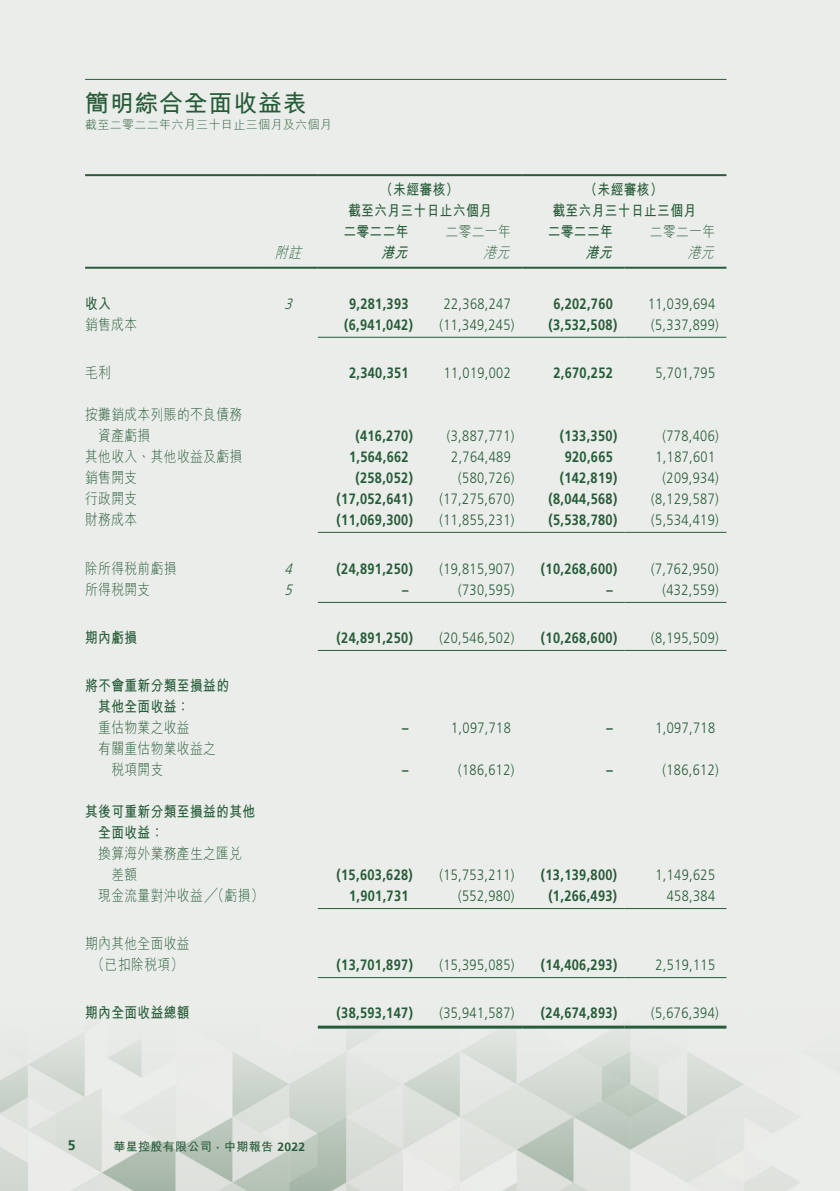
<style>
.page{position:relative;width:840px;height:1191px;background:#fff}
.page>*{position:absolute;margin:0;border:0;box-sizing:border-box;transform-origin:0 0}
.t1{font:700 24px "M Hei HK";letter-spacing:.03em;color:#275c39}
.t2{font:300 15px "Frutiger LT Std";letter-spacing:.03em;color:#275c39;scale:.85 1}
.t3{font:700 15px "Frutiger LT Std";letter-spacing:.03em;color:#275c39;scale:.85 1}
.t4{font:300 15px/21px "M Hei HK";letter-spacing:.03em;color:#275c39;scale:.85 1}
.t5{font:700 15px/21px "M Hei HK";letter-spacing:.03em;color:#275c39;scale:.85 1}
.t6{font:italic 300 15px "M Hei HK";color:#275c39;scale:.85 1}
.t7{font:italic 700 15px "M Hei HK";color:#275c39;scale:.85 1}
.t8{font:italic 300 15px "Frutiger LT Std";color:#275c39;scale:.85 1}
.t9{font:700 14px "Frutiger LT Std";color:#275c39}
.t10{font:300 12px "M Hei HK";letter-spacing:.03em;color:#275c39}
.t11{font:700 12px "M Hei HK";letter-spacing:.03em;color:#275c39}
.s1{font-family:"Frutiger LT Std"}
</style>
<div class="page">
<div style="left:0;top:0;width:839px;height:1191px;background:#ebedea"></div>
<img style="left:0;top:929px;width:840px;height:262px">
<hr style="left:85px;top:79px;width:641px;height:1px;background:#275c39">
<hr style="left:85px;top:174px;width:176px;height:2px;background:#275c39">
<hr style="left:261px;top:174px;width:56px;height:2px;background:#275c39">
<hr style="left:317px;top:174px;width:205px;height:2px;background:#275c39">
<hr style="left:522px;top:174px;width:204px;height:2px;background:#275c39">
<hr style="left:85px;top:267px;width:176px;height:2px;background:#275c39">
<hr style="left:261px;top:267px;width:56px;height:2px;background:#275c39">
<hr style="left:317px;top:267px;width:103px;height:2px;background:#275c39">
<hr style="left:420px;top:267px;width:102px;height:2px;background:#275c39">
<hr style="left:522px;top:267px;width:102px;height:2px;background:#275c39">
<hr style="left:624px;top:267px;width:102px;height:2px;background:#275c39">
<hr style="left:317px;top:337px;width:103px;height:1px;background:#275c39">
<hr style="left:420px;top:337px;width:102px;height:1px;background:#275c39">
<hr style="left:522px;top:337px;width:102px;height:1px;background:#275c39">
<hr style="left:624px;top:337px;width:102px;height:1px;background:#275c39">
<hr style="left:317px;top:532px;width:103px;height:1px;background:#275c39">
<hr style="left:420px;top:532px;width:102px;height:1px;background:#275c39">
<hr style="left:522px;top:532px;width:102px;height:1px;background:#275c39">
<hr style="left:624px;top:532px;width:102px;height:1px;background:#275c39">
<hr style="left:317px;top:602px;width:103px;height:1px;background:#275c39">
<hr style="left:420px;top:602px;width:102px;height:1px;background:#275c39">
<hr style="left:522px;top:602px;width:102px;height:1px;background:#275c39">
<hr style="left:624px;top:602px;width:102px;height:1px;background:#275c39">
<hr style="left:317px;top:650px;width:103px;height:1px;background:#275c39">
<hr style="left:420px;top:650px;width:102px;height:1px;background:#275c39">
<hr style="left:522px;top:650px;width:102px;height:1px;background:#275c39">
<hr style="left:624px;top:650px;width:102px;height:1px;background:#275c39">
<hr style="left:317px;top:908px;width:103px;height:1px;background:#275c39">
<hr style="left:420px;top:908px;width:102px;height:1px;background:#275c39">
<hr style="left:522px;top:908px;width:102px;height:1px;background:#275c39">
<hr style="left:624px;top:908px;width:102px;height:1px;background:#275c39">
<hr style="left:317px;top:977px;width:103px;height:1px;background:#275c39">
<hr style="left:420px;top:977px;width:102px;height:1px;background:#275c39">
<hr style="left:522px;top:977px;width:102px;height:1px;background:#275c39">
<hr style="left:624px;top:977px;width:102px;height:1px;background:#275c39">
<hr style="left:317px;top:1025px;width:103px;height:3px;background:#275c39">
<hr style="left:420px;top:1025px;width:102px;height:3px;background:#275c39">
<hr style="left:522px;top:1025px;width:102px;height:3px;background:#275c39">
<hr style="left:624px;top:1025px;width:102px;height:3px;background:#275c39">
<h1 class="t1" style="left:85px;top:86px;width:223px">簡明綜合全面收益表</h1>
<p class="t10" style="left:85px;top:119px;width:248px">截至二零二二年六月三十日止三個月及六個月</p>
<p class="t5" style="left:380px;top:178px;width:94px">（未經審核）</p>
<p class="t5" style="left:584px;top:178px;width:94px">（未經審核(</p>
<p class="t5" style="left:348px;top:199px;width:171px">截至六月三十日止六個月</p>
<p class="t5" style="left:552px;top:199px;width:171px">截至六月三十日止三個月</p>
<p class="t5" style="left:343px;top:220px;width:78px">二零二二年</p>
<p class="t4" style="left:445px;top:221px;width:78px">二零二一年</p>
<p class="t5" style="left:547px;top:220px;width:78px">二零二二年</p>
<p class="t4" style="left:649px;top:221px;width:78px">二零二一年</p>
<p class="t6" style="left:275px;top:245px;width:37px">附註</p>
<p class="t7" style="left:381px;top:242px;width:38px">港元</p>
<p class="t6" style="left:483px;top:245px;width:37px">港元</p>
<p class="t7" style="left:585px;top:242px;width:38px">港元</p>
<p class="t6" style="left:687px;top:245px;width:37px">港元</p>
<p class="t5" style="left:85px;top:291px;width:32px">收入</p>
<p class="t8" style="left:284px;top:295px;width:15px">3</p>
<p class="t3" style="left:349px;top:295px;width:72px">9,281,393</p>
<p class="t2" style="left:443px;top:295px;width:80px">22,368,247</p>
<p class="t3" style="left:553px;top:295px;width:72px">6,202,760</p>
<p class="t2" style="left:647px;top:295px;width:80px">11,039,694</p>
<p class="t4" style="left:85px;top:313px;width:63px">銷售成本</p>
<p class="t3" style="left:344px;top:316px;width:82px">)6,941,042(</p>
<p class="t2" style="left:439px;top:316px;width:90px">)11,349,245(</p>
<p class="t3" style="left:548px;top:316px;width:82px">)3,532,508(</p>
<p class="t2" style="left:651px;top:316px;width:81px">)5,337,899(</p>
<p class="t4" style="left:85px;top:362px;width:32px">毛利</p>
<p class="t4" style="left:85px;top:404px;width:186px">按攤銷成本列賬的不良債務</p>
<p class="t3" style="left:349px;top:364px;width:72px">2,340,351</p>
<p class="t2" style="left:443px;top:364px;width:80px">11,019,002</p>
<p class="t3" style="left:553px;top:364px;width:72px">2,670,252</p>
<p class="t2" style="left:655px;top:364px;width:72px">5,701,795</p>
<p class="t4" style="left:98px;top:425px;width:63px">資產虧損</p>
<p class="t3" style="left:355px;top:427px;width:69px">)416,270(</p>
<p class="t2" style="left:446px;top:427px;width:81px">)3,887,771(</p>
<p class="t3" style="left:559px;top:427px;width:69px">)133,350(</p>
<p class="t2" style="left:662px;top:427px;width:67px">)778,406(</p>
<p class="t4" style="left:85px;top:446px;width:186px">其他收入、其他收益及虧損</p>
<p class="t3" style="left:349px;top:448px;width:72px">1,564,662</p>
<p class="t2" style="left:451px;top:448px;width:72px">2,764,489</p>
<p class="t3" style="left:564px;top:448px;width:58px">920,665</p>
<p class="t2" style="left:655px;top:448px;width:72px">1,187,601</p>
<p class="t4" style="left:85px;top:467px;width:63px">銷售開支</p>
<p class="t3" style="left:355px;top:469px;width:69px">)258,052(</p>
<p class="t2" style="left:458px;top:469px;width:67px">)580,726(</p>
<p class="t3" style="left:559px;top:469px;width:69px">)142,819(</p>
<p class="t2" style="left:662px;top:469px;width:67px">)209,934(</p>
<p class="t4" style="left:85px;top:488px;width:63px">行政開支</p>
<p class="t3" style="left:336px;top:490px;width:91px">)17,052,641(</p>
<p class="t2" style="left:439px;top:490px;width:90px">)17,275,670(</p>
<p class="t3" style="left:548px;top:490px;width:82px">)8,044,568(</p>
<p class="t2" style="left:651px;top:490px;width:81px">)8,129,587(</p>
<p class="t4" style="left:85px;top:509px;width:63px">財務成本</p>
<p class="t3" style="left:336px;top:511px;width:91px">)11,069,300(</p>
<p class="t2" style="left:439px;top:511px;width:90px">)11,855,231(</p>
<p class="t3" style="left:548px;top:511px;width:82px">)5,538,780(</p>
<p class="t2" style="left:651px;top:511px;width:81px">)5,534,419(</p>
<p class="t4" style="left:85px;top:558px;width:109px">除所得稅前虧損</p>
<p class="t8" style="left:284px;top:560px;width:15px">4</p>
<p class="t3" style="left:336px;top:560px;width:91px">)24,891,250(</p>
<p class="t2" style="left:439px;top:560px;width:90px">)19,815,907(</p>
<p class="t3" style="left:540px;top:560px;width:91px">)10,268,600(</p>
<p class="t2" style="left:651px;top:560px;width:81px">)7,762,950(</p>
<p class="t4" style="left:85px;top:579px;width:78px">所得稅開支</p>
<p class="t8" style="left:284px;top:581px;width:15px">5</p>
<p class="t3" style="left:402px;top:581px;width:9px">–</p>
<p class="t2" style="left:458px;top:581px;width:67px">)730,595(</p>
<p class="t3" style="left:606px;top:581px;width:9px">–</p>
<p class="t2" style="left:662px;top:581px;width:67px">)432,559(</p>
<p class="t5" style="left:85px;top:625px;width:63px">期內虧損</p>
<p class="t5" style="left:98px;top:673px;width:155px;text-indent:-13px">將不會重新分類至損益的其他全面收益：</p>
<p class="t3" style="left:336px;top:629px;width:91px">)24,891,250(</p>
<p class="t2" style="left:439px;top:629px;width:90px">)20,546,502(</p>
<p class="t3" style="left:540px;top:629px;width:91px">)10,268,600(</p>
<p class="t2" style="left:651px;top:629px;width:81px">)8,195,509(</p>
<p class="t4" style="left:98px;top:717px;width:140px">重估物業之收益<br>有關重估物業收益之</p>
<p class="t3" style="left:402px;top:719px;width:9px">–</p>
<p class="t2" style="left:451px;top:719px;width:72px">1,097,718</p>
<p class="t3" style="left:606px;top:719px;width:9px">–</p>
<p class="t2" style="left:655px;top:719px;width:72px">1,097,718</p>
<p class="t4" style="left:111px;top:759px;width:63px">稅項開支</p>
<p class="t5" style="left:98px;top:799px;width:186px;text-indent:-13px">其後可重新分類至損益的其他全面收益：</p>
<p class="t4" style="left:98px;top:843px;width:171px">換算海外業務產生之匯兌</p>
<p class="t3" style="left:402px;top:761px;width:9px">–</p>
<p class="t2" style="left:458px;top:761px;width:67px">)186,612(</p>
<p class="t3" style="left:606px;top:761px;width:9px">–</p>
<p class="t2" style="left:662px;top:761px;width:67px">)186,612(</p>
<p class="t4" style="left:111px;top:864px;width:32px">差額</p>
<p class="t3" style="left:336px;top:866px;width:91px">)15,603,628(</p>
<p class="t2" style="left:439px;top:866px;width:90px">)15,753,211(</p>
<p class="t3" style="left:540px;top:866px;width:91px">)13,139,800(</p>
<p class="t2" style="left:655px;top:866px;width:72px">1,149,625</p>
<p class="t4" style="left:98px;top:885px;width:196px">現金流量對沖收益╱（虧損(</p>
<p class="t4" style="left:85px;top:933px;width:124px">期內其他全面收益</p>
<p class="t3" style="left:349px;top:887px;width:72px">1,901,731</p>
<p class="t2" style="left:458px;top:887px;width:67px">)552,980(</p>
<p class="t3" style="left:548px;top:887px;width:82px">)1,266,493(</p>
<p class="t2" style="left:666px;top:887px;width:58px">458,384</p>
<p class="t4" style="left:92px;top:954px;width:109px">（已扣除稅項(</p>
<p class="t3" style="left:336px;top:956px;width:91px">)13,701,897(</p>
<p class="t2" style="left:439px;top:956px;width:90px">)15,395,085(</p>
<p class="t3" style="left:540px;top:956px;width:91px">)14,406,293(</p>
<p class="t2" style="left:655px;top:956px;width:72px">2,519,115</p>
<p class="t5" style="left:85px;top:1001px;width:124px">期內全面收益總額</p>
<p class="t3" style="left:336px;top:1004px;width:91px">)38,593,147(</p>
<p class="t2" style="left:439px;top:1004px;width:90px">)35,941,587(</p>
<p class="t3" style="left:540px;top:1004px;width:91px">)24,674,893(</p>
<p class="t2" style="left:651px;top:1004px;width:81px">)5,676,394(</p>
<p class="t9" style="left:68px;top:1137px;width:9px">5</p>
<p class="t11" style="left:113px;top:1137px;width:193px">華星控股有限公司 <span class="s1">·</span> 中期報告 <span class="s1">2022</span></p>
</div>
